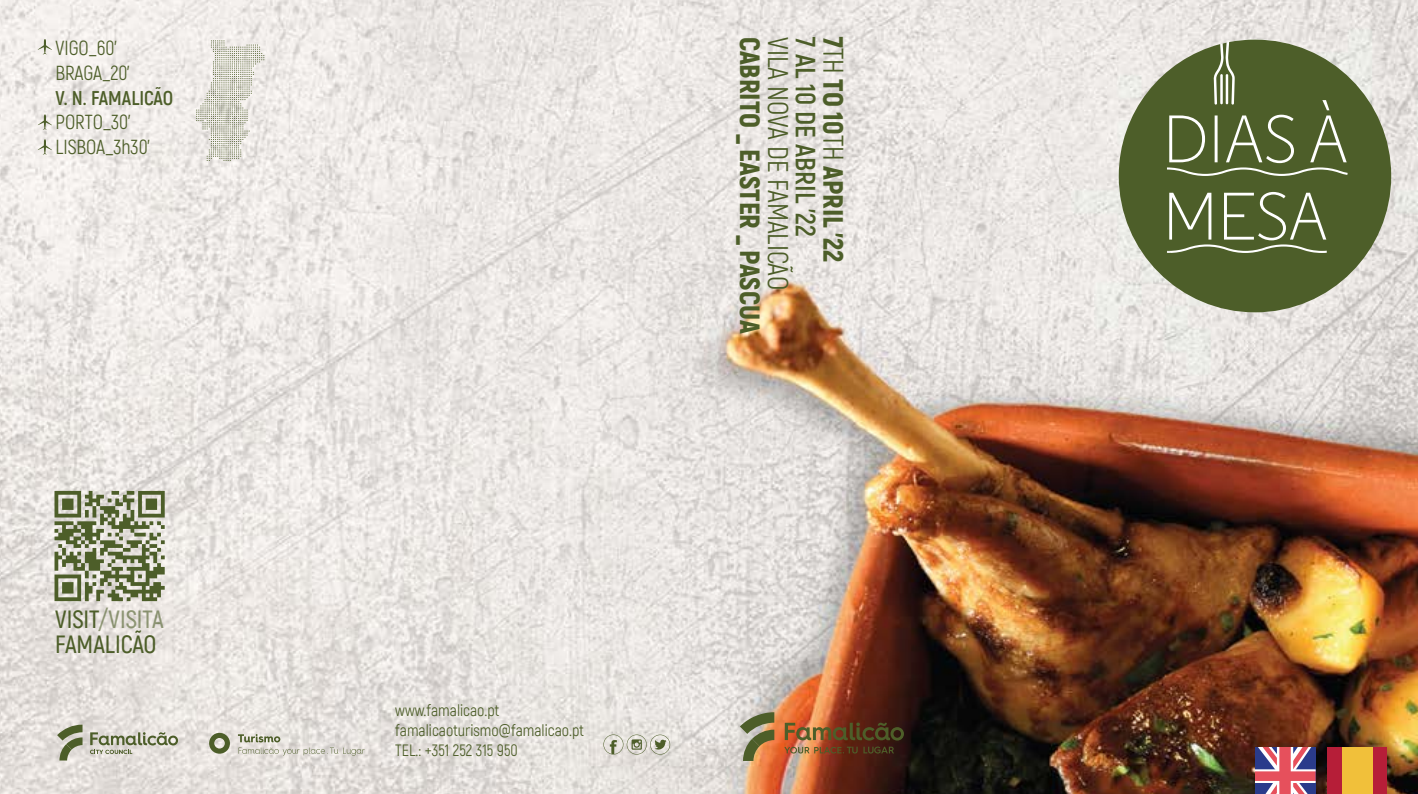
<style>
.page{position:relative;width:1418px;height:794px;background:#fff}
.page>*{position:absolute;margin:0;border:0;box-sizing:border-box;transform-origin:0 0}
.t1{font:900 27.8px "Akrobat";color:#4d5e29}
.t2{font:27.8px "Akrobat";color:#4d5e29}
.t3{font:700 27.8px "Akrobat";color:#4d5e29}
.t4{font:600 24.8px/24.8px "Akrobat";color:#4d5e29}
.t5{font:19.8px/24.8px "Akrobat";color:#4d5e29}
.t6{font:700 19.8px "Akrobat";color:#4d5e29}
.t7{font:16px/20px "Akrobat";color:#4d5e29}
.s1{color:rgb(77 94 41/.6)}
.s2{font-weight:400}
</style>
<div class="page">
<img style="left:0;top:0;width:1417px;height:794px">
<svg style="left:603px;top:734px;width:67px;height:20px"></svg>
<svg style="left:196px;top:40px;width:68px;height:121px;background:#dcdad2"></svg>
<svg style="left:38px;top:139px;width:14px;height:16px"></svg>
<svg style="left:38px;top:39px;width:14px;height:16px"></svg>
<svg style="left:38px;top:114px;width:14px;height:16px"></svg>
<svg style="left:1118px;top:40px;width:273px;height:272px;background:#78845c"></svg>
<svg style="left:1255px;top:748px;width:60px;height:46px"></svg>
<div style="left:1326px;top:747px;width:60px;height:47px;background:#b61e38"></div>
<div style="left:1341px;top:747px;width:31px;height:47px;background:#f1c03a"></div>
<svg style="left:784px;top:722px;width:120px;height:18px;background:#724b26"></svg>
<svg style="left:740px;top:712px;width:34px;height:49px;background:#9b8a61"></svg>
<svg style="left:863px;top:746px;width:31px;height:7px"></svg>
<svg style="left:784px;top:746px;width:73px;height:7px"></svg>
<svg style="left:54px;top:491px;width:111px;height:110px;background:#989e82"></svg>
<svg style="left:57px;top:724px;width:25px;height:36px"></svg>
<svg style="left:90px;top:732px;width:88px;height:22px;background:#b8baa8"></svg>
<svg style="left:209px;top:733px;width:21px;height:20px"></svg>
<svg style="left:238px;top:734px;width:126px;height:21px;background:#d4d2c9"></svg>
<p class="t5" style="left:55px;top:35px;width:76px">VIGO_60’<br>BRAGA_20’</p>
<p class="t6" style="left:55px;top:85px;width:119px">V. N. FAMALICÃO</p>
<p class="t5" style="left:55px;top:110px;width:96px">PORTO_30’<br>LISBOA_3h30’</p>
<h2 class="t4" style="left:55px;top:607px;width:110px">VISIT<span class="s1">/VISITA<br></span>FAMALICÃO</h2>
<p class="t7" style="left:395px;top:700px;width:190px">www.famalicao.pt famalicaoturismo@famalicao.pt<br>TEL.: +351 252 315 950</p>
<h1 class="t1" style="left:851px;top:37px;width:227px;rotate:90deg">7<span class="s2">TH</span> TO 10<span class="s2">TH</span> APRIL ’22</h1>
<h1 class="t1" style="left:768px;top:37px;width:297px;rotate:90deg">CABRITO _ EASTER _ PASCUA</h1>
<h1 class="t2" style="left:794px;top:37px;width:254px;rotate:90deg">VILA NOVA DE FAMALICÃO</h1>
<h1 class="t3" style="left:822px;top:37px;width:201px;rotate:90deg">7 AL 10 DE ABRIL ’22</h1>
</div>
